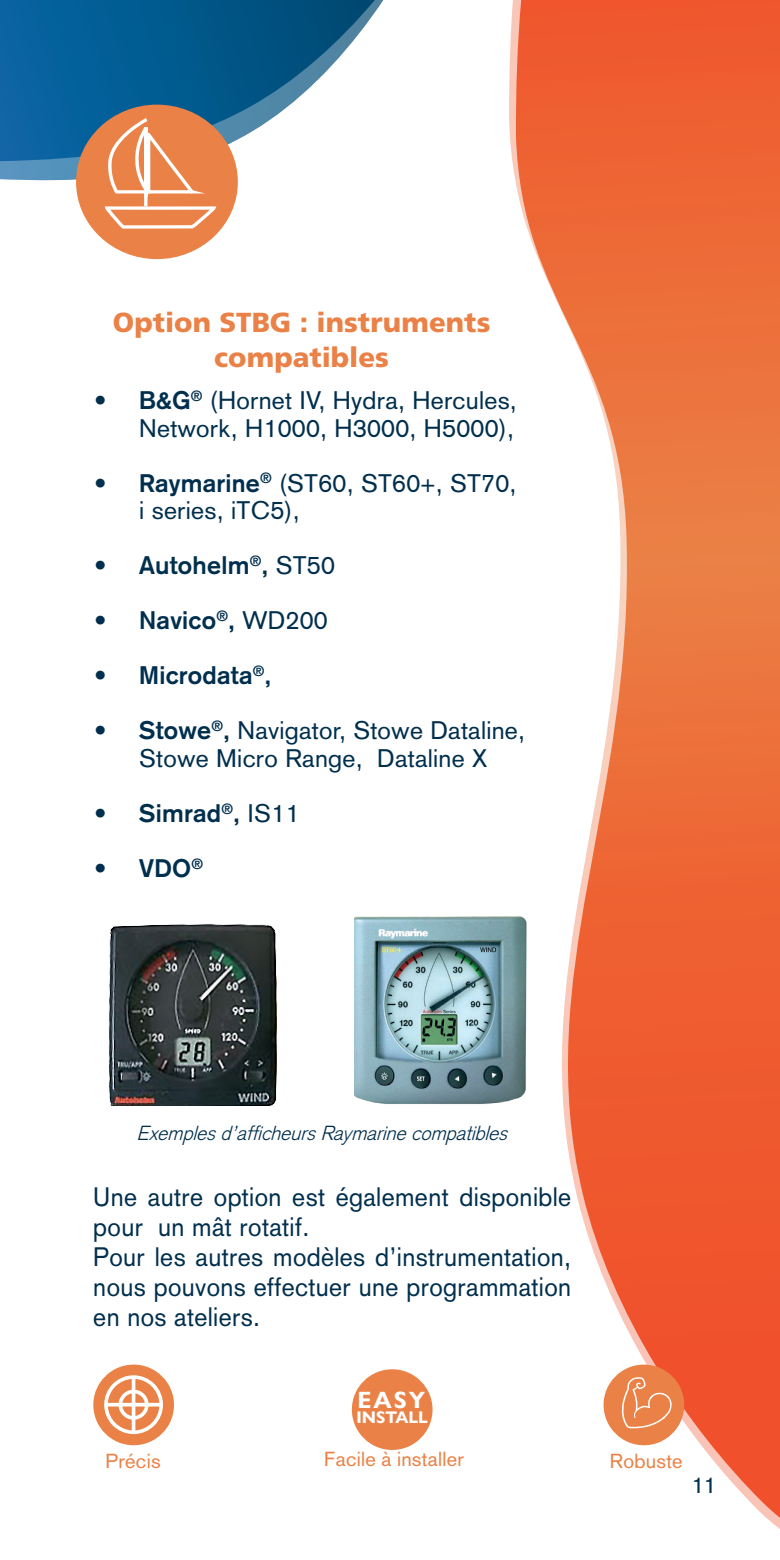
<style>
.page{position:relative;width:780px;height:1560px;background:#fff}
.page>*{position:absolute;margin:0;border:0;box-sizing:border-box;transform-origin:0 0}
.Product{font:900 27.5px/35px "Frutiger";color:#ea8146;text-align:center}
.t1{font:26.25px/30px "Akzidenz Grotesk";letter-spacing:.015em;color:#002f4e;scale:.95 1}
.t2{font:25px/27.5px "Akzidenz Grotesk";letter-spacing:.01em;color:#002f4e;text-align:right}
.t3{font:700 25px "Akzidenz Grotesk";letter-spacing:.01em;color:#002f4e}
.t4{font:700 23.5px "Gill Sans Nova";color:#fff}
.t5{font:22.5px "Akzidenz Grotesk";color:#002f4e}
.t6{font:italic 300 20px "Akzidenz Grotesk";color:#002f4e}
.Product-2{font:20px "Akzidenz Grotesk";letter-spacing:.015em;color:#ea8146}
.t7{font:700 16.75px "Gill Sans Nova";color:#fff}
.s1{font-weight:700}
.s2{font-weight:400}
</style>
<div class="page">
<svg style="left:515px;top:0;width:265px;height:1517px"></svg>
<svg style="left:0;top:0;width:384px;height:260px"></svg>
<svg style="left:0;top:0;width:375px;height:161px"></svg>
<div style="left:76px;top:105px;width:162px;height:154px;background:#ea8146;border-radius:50%"></div>
<svg style="left:104px;top:204px;width:111px;height:25px"></svg>
<hr style="left:144px;top:127px;width:3px;height:79px;background:#fff">
<div style="left:147px;top:133px;width:47px;height:60px;border:3px solid #fff"></div>
<svg style="left:109px;top:115px;width:45px;height:80px"></svg>
<img style="left:109px;top:924px;width:168px;height:181px">
<img style="left:354px;top:915px;width:174px;height:190px">
<div style="left:93px;top:1364px;width:81px;height:80px;background:#ea8146;border-radius:50%"></div>
<svg style="left:104px;top:1374px;width:59px;height:59px"></svg>
<div style="left:603px;top:1364px;width:81px;height:80px;background:#ea8146;border-radius:50%"></div>
<svg style="left:621px;top:1377px;width:51px;height:51px"></svg>
<div style="left:352px;top:1368px;width:80px;height:81px;background:#ea8146;border-radius:50%"></div>
<p class="Product" style="left:113px;top:304px;width:379px">Option STBG : instruments compatibles</p>
<p class="t2" style="left:94px;top:386px;width:424px"><span class="s1">• B&amp;G</span><sup>®</sup> (Hornet IV, Hydra, Hercules,<br>Network, H1000, H3000, H5000),</p>
<p class="t2" style="left:139px;top:469px;width:379px;text-align:left;text-indent:-45px"><span class="s1">• Raymarine</span><sup>®</sup> (ST60, ST60+, ST70, i series, iTC5),</p>
<p class="t3" style="left:94px;top:550px;width:242px">• Autohelm<sup>®</sup>, <span class="s2">ST50</span></p>
<p class="t3" style="left:94px;top:605px;width:235px">• Navico<sup>®</sup>, <span class="s2">WD200</span></p>
<p class="t3" style="left:94px;top:660px;width:179px">• Microdata<sup>®</sup>,</p>
<p class="t2" style="left:94px;top:716px;width:432px;text-align:center"><span class="s1">• Stowe</span><sup>®</sup><span class="s1">,</span> Navigator, Stowe Dataline,<br>Stowe Micro Range, Dataline X</p>
<p class="t3" style="left:94px;top:798px;width:206px">• Simrad<sup>®</sup>, <span class="s2">IS11</span></p>
<p class="t3" style="left:94px;top:853px;width:110px">• VDO<sup>®</sup></p>
<p class="t6" style="left:137px;top:1121px;width:378px">Exemplesd’afficheursRaymarinecompatibles</p>
<p class="t1" style="left:93px;top:1181px;width:504px">Une autre option est également disponible pour un mât rotatif.</p>
<p class="t1" style="left:93px;top:1241px;width:504px;text-align:justify">Pour les autres modèles d’instrumentation, nous pouvons effectuer une programmation en nos ateliers.</p>
<p class="t4" style="left:357px;top:1386px;width:69px">EASY</p>
<p class="t7" style="left:356px;top:1406px;width:73px">INSTALL</p>
<p class="Product-2" style="left:105px;top:1449px;width:57px">Précis</p>
<p class="Product-2" style="left:324px;top:1446px;width:141px">Facile à installer</p>
<p class="Product-2" style="left:609px;top:1449px;width:74px">Robuste</p>
<p class="t5" style="left:691px;top:1471px;width:26px">11</p>
</div>
